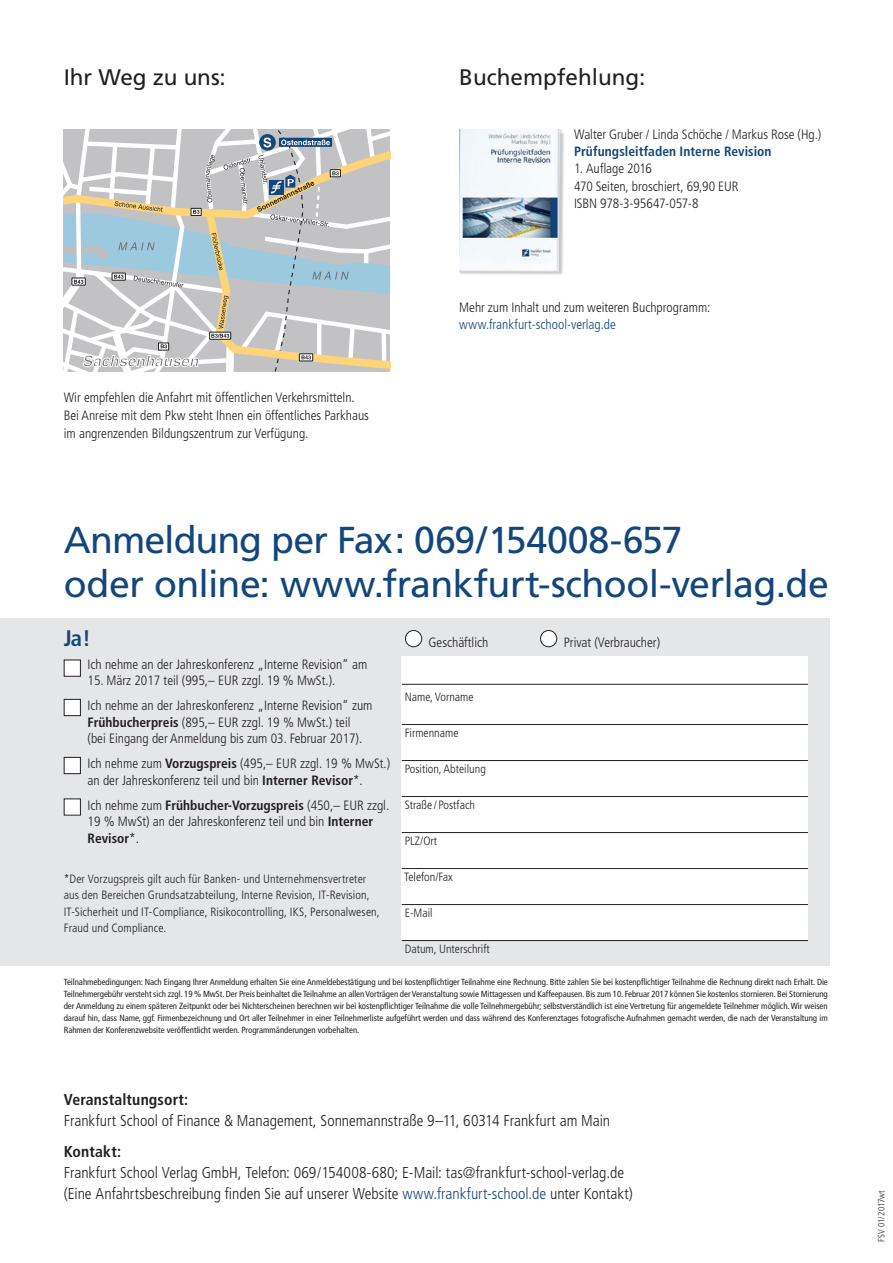
<style>
.page{position:relative;width:893px;height:1263px;background:#fff}
.page>*{position:absolute;margin:0;border:0;box-sizing:border-box;transform-origin:0 0}
.t1{font:37.5px/43.5px "Frutiger LT";letter-spacing:-.015em;color:#13467a}
.t2{font:22.5px "Frutiger LT";color:#231f20}
.t3{font:700 condensed 22.5px "Frutiger LT";color:#13467a}
.t4{font:300 condensed 15.75px/21px "Frutiger LT";color:#231f20}
.t5{font:700 condensed 15.75px "Frutiger LT";letter-spacing:.01em;color:#231f20}
.t6{font:300 condensed 13.5px/16.5px "Frutiger LT";color:#231f20}
.t7{font:700 condensed 13.5px "Frutiger LT";letter-spacing:.005em;color:#13467a}
.t8{font:300 condensed 13.5px "Frutiger LT";color:#13467a}
.t9{font:300 condensed 12px/16.5px "Frutiger LT";letter-spacing:.005em;color:#231f20}
.t10{font:300 condensed 9px "Frutiger LT";letter-spacing:.015em;color:#231f20}
.t11{font:condensed 8.85px/12px "Frutiger LT";letter-spacing:-.005em;color:#231f20;text-align:justify}
.s1{font-weight:700}
.s2{color:#13467a}
</style>
<div class="page">
<svg style="left:64px;top:129px;width:326px;height:242px;background:#c4c9c9"></svg>
<img style="left:459px;top:130px;width:105px;height:145px">
<div style="left:0;top:618px;width:829px;height:347px;background:#e5e6e7"></div>
<div style="left:402px;top:656px;width:406px;height:284px;background:#fff"></div>
<hr style="left:402px;top:684px;width:406px;height:1px;background:#231f20">
<hr style="left:402px;top:724px;width:406px;height:1px;background:#231f20">
<hr style="left:402px;top:760px;width:406px;height:1px;background:#231f20">
<hr style="left:402px;top:796px;width:406px;height:1px;background:#231f20">
<hr style="left:402px;top:832px;width:406px;height:1px;background:#231f20">
<hr style="left:402px;top:868px;width:406px;height:1px;background:#231f20">
<hr style="left:402px;top:904px;width:406px;height:1px;background:#231f20">
<hr style="left:402px;top:940px;width:406px;height:1px;background:#231f20">
<div style="left:405px;top:630px;width:17px;height:17px;background:#fff;border-radius:50%"></div>
<div style="left:405px;top:630px;width:17px;height:17px;border:1px solid #231f20;border-radius:50%"></div>
<div style="left:541px;top:630px;width:16px;height:17px;background:#fff;border-radius:50%"></div>
<div style="left:540px;top:630px;width:17px;height:17px;border:1px solid #231f20;border-radius:50%"></div>
<div style="left:64px;top:660px;width:16px;height:16px;background:#fff"></div>
<div style="left:64px;top:660px;width:17px;height:17px;border:1px solid #231f20"></div>
<div style="left:64px;top:699px;width:16px;height:17px;background:#fff"></div>
<div style="left:64px;top:699px;width:17px;height:17px;border:1px solid #231f20"></div>
<div style="left:64px;top:757px;width:16px;height:17px;background:#fff"></div>
<div style="left:64px;top:757px;width:17px;height:17px;border:1px solid #231f20"></div>
<div style="left:64px;top:799px;width:16px;height:16px;background:#fff"></div>
<h2 class="t2" style="left:64px;top:64px;width:163px">Ihr Weg zu uns:</h2>
<h3 class="t6" style="left:64px;top:389px;width:307px;line-height:18px">Wir empfehlen die Anfahrt mit öffentlichen Verkehrsmitteln.<br>Bei Anreise mit dem Pkw steht Ihnen ein öffentliches Parkhaus im angrenzenden Bildungszentrum zur Verfügung.</h3>
<h2 class="t2" style="left:459px;top:64px;width:188px">Buchempfehlung:</h2>
<h3 class="t6" style="left:574px;top:126px;width:249px">Walter Gruber / Linda Schöche / Markus Rose (Hg.)</h3>
<h3 class="t7" style="left:574px;top:144px;width:199px">Prüfungsleitfaden Interne Revision</h3>
<h3 class="t6" style="left:574px;top:160px;width:166px;line-height:17.2px">1. Auflage 2016<br>470 Seiten, broschiert, 69,90 EUR<br>ISBN 978-3-95647-057-8</h3>
<h3 class="t6" style="left:459px;top:299px;width:252px">Mehr zum Inhalt und zum weiteren Buchprogramm:</h3>
<h3 class="t8" style="left:459px;top:316px;width:158px">www.frankfurt-school-verlag.de</h3>
<h1 class="t1" style="left:64px;top:519px;width:767px">Anmeldung per Fax: 069/154008-657<br>oder online: www.frankfurt-school-verlag.de</h1>
<h2 class="t3" style="left:64px;top:625px;width:29px">Ja!</h2>
<h3 class="t6" style="left:88px;top:656px;width:281px">Ich nehme an der Jahreskonferenz „Interne Revision“ am</h3>
<h3 class="t6" style="left:88px;top:668px;width:286px;line-height:25px">15. März 2017 teil (995,– EUR zzgl. 19 % MwSt.).<br>Ich nehme an der Jahreskonferenz „Interne Revision“ zum</h3>
<h3 class="t6" style="left:88px;top:714px;width:276px"><span class="s1">Frühbucherpreis</span> (895,– EUR zzgl. 19 % MwSt.) teil (bei Eingang der Anmeldung bis zum 03. Februar 2017).</h3>
<h3 class="t6" style="left:88px;top:755px;width:304px">Ich nehme zum <span class="s1">Vorzugspreis</span> (495,– EUR zzgl. 19 % MwSt.) an der Jahreskonferenz teil und bin <span class="s1">Interner Revisor</span>*.</h3>
<h3 class="t6" style="left:88px;top:797px;width:303px">Ich nehme zum <span class="s1">Frühbucher-Vorzugspreis</span> (450,– EUR zzgl.<br>19 % MwSt) an der Jahreskonferenz teil und bin <span class="s1">Interner<br>Revisor</span>*.</h3>
<p class="t9" style="left:64px;top:870px;width:317px">*Der Vorzugspreis gilt auch für Banken- und Unternehmensvertreter aus den Bereichen Grundsatzabteilung, Interne Revision, IT-Revision, IT-Sicherheit und IT-Compliance, Risikocontrolling, IKS, Personalwesen, Fraud und Compliance.</p>
<h3 class="t6" style="left:429px;top:634px;width:61px">Geschäftlich</h3>
<h3 class="t6" style="left:564px;top:634px;width:98px">Privat (Verbraucher)</h3>
<h3 class="t9" style="left:405px;top:689px;width:70px">Name, Vorname</h3>
<h3 class="t9" style="left:405px;top:725px;width:55px">Firmenname</h3>
<h3 class="t9" style="left:405px;top:761px;width:83px">Position, Abteilung</h3>
<h3 class="t9" style="left:405px;top:797px;width:72px">Straße / Postfach</h3>
<h3 class="t9" style="left:405px;top:833px;width:34px">PLZ/Ort</h3>
<h3 class="t9" style="left:404px;top:869px;width:50px">Telefon/Fax</h3>
<h3 class="t9" style="left:405px;top:905px;width:29px">E-Mail</h3>
<h3 class="t9" style="left:405px;top:941px;width:87px">Datum, Unterschrift</h3>
<p class="t11" style="left:64px;top:976px;width:766px">Teilnahmebedingungen: Nach Eingang Ihrer Anmeldung erhalten Sie eine Anmeldebestätigung und bei kostenpflichtiger Teilnahme eine Rechnung. Bitte zahlen Sie bei kostenpflichtiger Teilnahme die Rechnung direkt nach Erhalt. Die Teilnehmergebühr versteht sich zzgl. 19 % MwSt. Der Preis beinhaltet die Teilnahme an allen Vorträgen der Veranstaltung sowie Mittagessen und Kaffeepausen. Bis zum 10. Februar 2017 können Sie kostenlos stornieren. Bei Stornierung der Anmeldung zu einem späteren Zeitpunkt oder bei Nichterscheinen berechnen wir bei kostenpflichtiger Teilnahme die volle Teilnehmergebühr; selbstverständlich ist eine Vertretung für angemeldete Teilnehmer möglich. Wir weisen darauf hin, dass Name, ggf. Firmenbezeichnung und Ort aller Teilnehmer in einer Teilnehmerliste aufgeführt werden und dass während des Konferenztages fotografische Aufnahmen gemacht werden, die nach der Veranstaltung im Rahmen der Konferenzwebsite veröffentlicht werden. Programmänderungen vorbehalten.</p>
<h3 class="t5" style="left:64px;top:1090px;width:126px">Veranstaltungsort:</h3>
<h3 class="t4" style="left:64px;top:1110px;width:548px">Frankfurt School of Finance &amp; Management, Sonnemannstraße 9–11, 60314 Frankfurt am Main</h3>
<h3 class="t5" style="left:64px;top:1142px;width:59px">Kontakt:</h3>
<h3 class="t4" style="left:64px;top:1162px;width:571px">Frankfurt School Verlag GmbH, Telefon: 069/154008-680; E-Mail: tas@frankfurt-school-verlag.de (Eine Anfahrtsbeschreibung finden Sie auf unserer Website <span class="s2">www.frankfurt-school.de</span> unter Kontakt)</h3>
<p class="t10" style="left:876px;top:1242px;width:53px;rotate:-90deg">FSV 01/2017wt</p>
</div>
